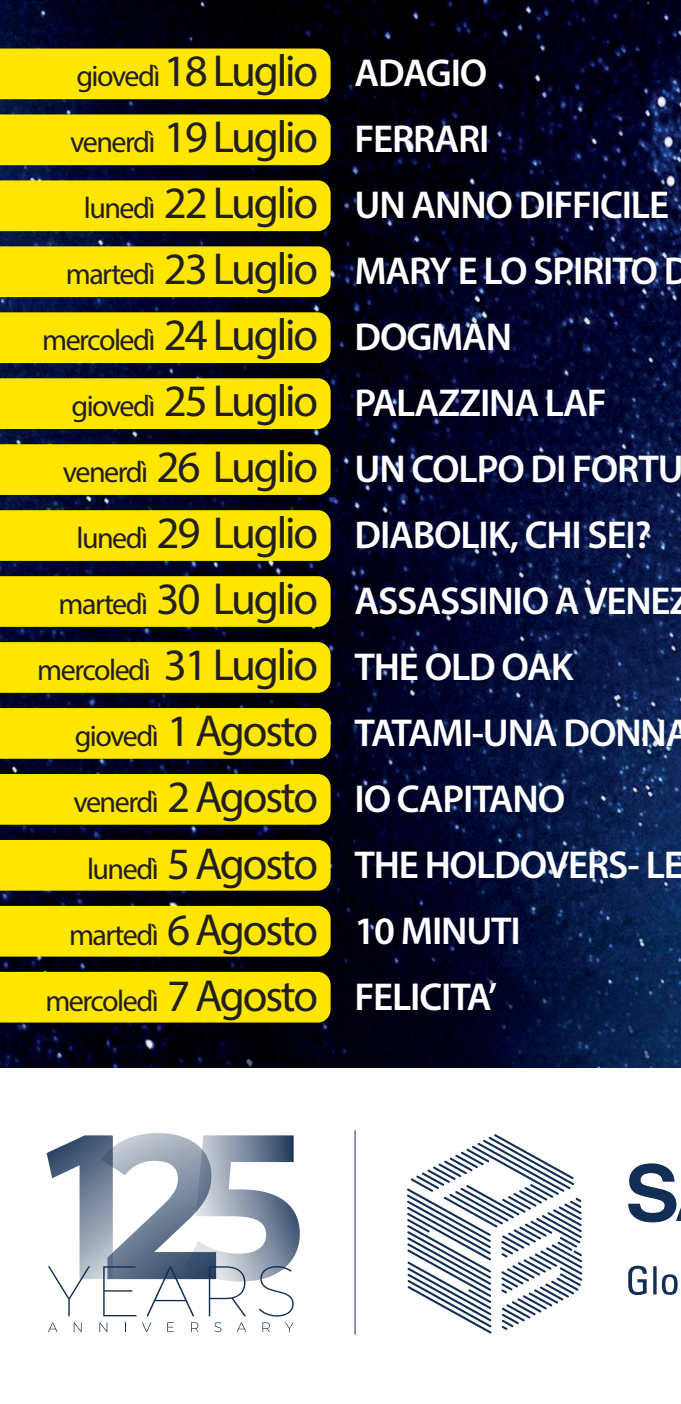
<style>
.page{position:relative;width:681px;height:1404px;background:#fff}
.page>*{position:absolute;margin:0;border:0;box-sizing:border-box;transform-origin:0 0}
.t1{font:45px/66px "Myriad Pro";letter-spacing:-.05em;color:#231f20;text-align:center}
.t2{font:600 39px/66px "Myriad Pro";letter-spacing:-.03em;color:#fff}
.t3{font:30px "Myriad Pro";letter-spacing:-.05em;color:#231f20}
.s1{font-size:30px}
.s2{font-size:45px}
</style>
<div class="page">
<img style="left:0;top:0;width:680px;height:1067px">
<div style="left:0;top:971px;width:330px;height:51px;background:#ffe601"></div>
<div style="left:0;top:905px;width:330px;height:51px;background:#ffe601"></div>
<div style="left:0;top:839px;width:330px;height:51px;background:#ffe601"></div>
<div style="left:0;top:774px;width:330px;height:50px;background:#ffe601"></div>
<div style="left:0;top:708px;width:330px;height:50px;background:#ffe601"></div>
<div style="left:0;top:642px;width:330px;height:50px;background:#ffe601"></div>
<div style="left:0;top:378px;width:330px;height:51px;background:#ffe601"></div>
<div style="left:0;top:576px;width:330px;height:50px;background:#ffe601"></div>
<div style="left:0;top:510px;width:330px;height:51px;background:#ffe601"></div>
<div style="left:0;top:180px;width:330px;height:51px;background:#ffe601"></div>
<div style="left:0;top:114px;width:330px;height:51px;background:#ffe601"></div>
<div style="left:0;top:312px;width:330px;height:51px;background:#ffe601"></div>
<div style="left:0;top:246px;width:330px;height:51px;background:#ffe601"></div>
<div style="left:0;top:48px;width:330px;height:51px;background:#ffe601"></div>
<div style="left:0;top:444px;width:330px;height:51px;background:#ffe601"></div>
<hr style="left:354px;top:1130px;width:1px;height:204px;background:#132e54">
<svg style="left:407px;top:1134px;width:175px;height:199px"></svg>
<svg style="left:628px;top:1163px;width:52px;height:133px"></svg>
<svg style="left:48px;top:1322px;width:9px;height:9px"></svg>
<svg style="left:74px;top:1322px;width:8px;height:9px"></svg>
<svg style="left:99px;top:1322px;width:8px;height:9px"></svg>
<svg style="left:142px;top:1322px;width:9px;height:9px"></svg>
<svg style="left:167px;top:1322px;width:7px;height:9px"></svg>
<svg style="left:191px;top:1322px;width:7px;height:9px"></svg>
<svg style="left:214px;top:1322px;width:7px;height:9px"></svg>
<svg style="left:237px;top:1322px;width:9px;height:9px"></svg>
<svg style="left:262px;top:1322px;width:8px;height:9px"></svg>
<svg style="left:285px;top:1322px;width:8px;height:9px"></svg>
<svg style="left:47px;top:1133px;width:253px;height:183px"></svg>
<p class="t1" style="left:66px;top:37px;width:254px"><span class="s1">giovedì</span> 18 Luglio <span class="s1">venerdì</span> 19 Luglio <span class="s1">lunedì</span> 22 Luglio <span class="s1">martedì</span> 23 Luglio</p>
<p class="t3" style="left:42px;top:321px;width:277px">mercoledì <span class="s2">24 Luglio</span></p>
<p class="t1" style="left:58px;top:367px;width:261px"><span class="s1">giovedì</span> 25 Luglio <span class="s1">venerdì</span> 26 Luglio <span class="s1">lunedì</span> 29 Luglio <span class="s1">martedì</span> 30 Luglio</p>
<p class="t3" style="left:37px;top:651px;width:282px">mercoledì <span class="s2">31 Luglio</span></p>
<p class="t3" style="left:75px;top:717px;width:245px">giovedì <span class="s2">1 Agosto</span></p>
<p class="t3" style="left:73px;top:783px;width:246px">venerdì <span class="s2">2 Agosto</span></p>
<p class="t1" style="left:87px;top:829px;width:232px"><span class="s1">lunedì</span> 5 Agosto</p>
<p class="t3" style="left:69px;top:915px;width:250px">martedì <span class="s2">6 Agosto</span></p>
<p class="t3" style="left:45px;top:981px;width:274px">mercoledì <span class="s2">7 Agosto</span></p>
<p class="t2" style="left:354px;top:38px;width:338px">ADAGIO<br>FERRARI<br>UN ANNO DIFFICILE<br>MARY E LO SPIRITO D<br>DOGMAN<br>PALAZZINA LAF<br>UN COLPO DI FORTU<br>DIABOLIK, CHI SEI?<br>ASSASSINIO A VENEZ<br>THE OLD OAK<br>TATAMI-UNA DONNA<br>IO CAPITANO<br>THE HOLDOVERS- LE<br>10 MINUTI<br>FELICITA’</p>
</div>
